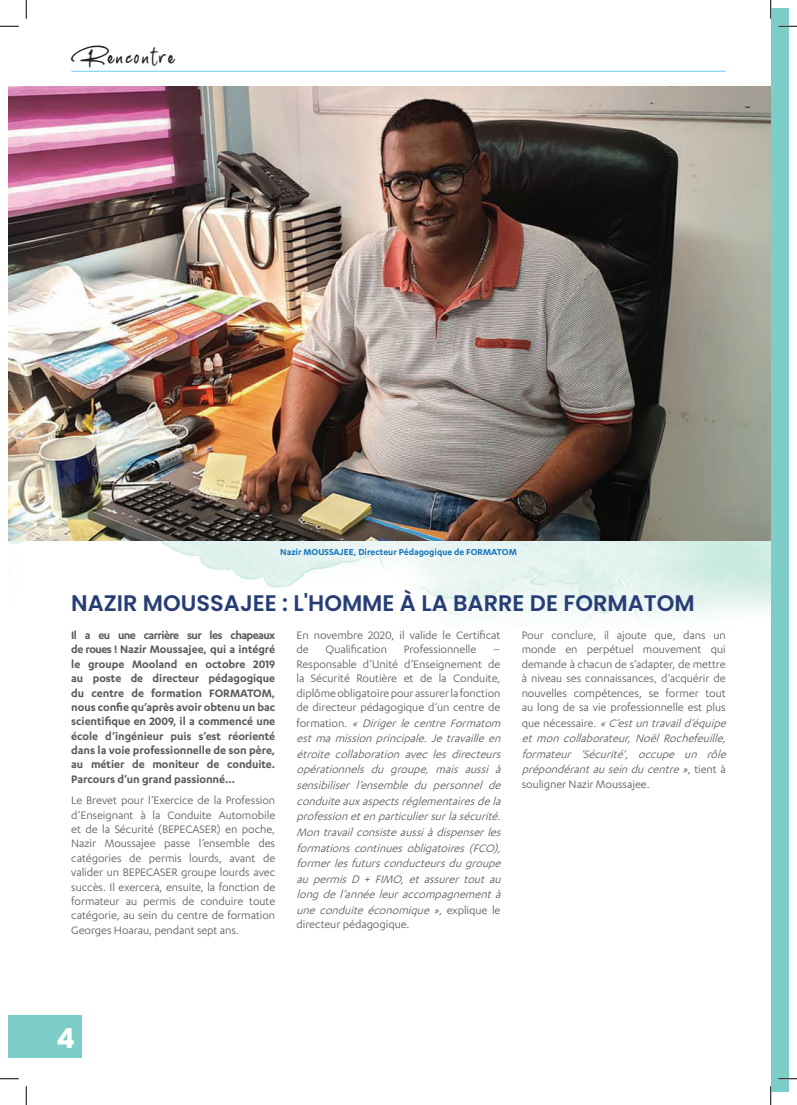
<style>
.page{position:relative;width:797px;height:1105px;background:#fff}
.page>*{position:absolute;margin:0;border:0;box-sizing:border-box;transform-origin:0 0}
.t1{font:30px "The Rambler";letter-spacing:.08em;color:#231f20}
.t2{font:700 27.5px "Poppins";color:#fff}
.t3{font:600 22.5px "Poppins";color:#273e75}
.t4{font:12.5px/14.4px "Karbon";letter-spacing:-.005em;color:#57585a;text-align:justify}
.t5{font:italic 12.5px/15.6px "Karbon";color:#57585a;text-align:justify}
.t6{font:600 12.5px/14.4px "Karbon";letter-spacing:-.005em;color:#57585a;text-align:justify}
.t7{font:600 10px "Karbon";color:#1074bc}
.s1{font-style:normal}
</style>
<div class="page">
<img style="left:9px;top:541px;width:761px;height:86px">
<img style="left:9px;top:86px;width:761px;height:455px">
<div style="left:770px;top:9px;width:18px;height:1083px;background:#7dcdc8"></div>
<hr style="left:71px;top:71px;width:654px;height:1px;background:#6bcff6">
<div style="left:9px;top:1015px;width:73px;height:43px;background:#7dcdc8"></div>
<svg style="left:0;top:25px;width:19px;height:2px"></svg>
<svg style="left:778px;top:25px;width:19px;height:2px"></svg>
<svg style="left:0;top:1078px;width:19px;height:1px"></svg>
<svg style="left:778px;top:1078px;width:19px;height:1px"></svg>
<svg style="left:25px;top:0;width:2px;height:19px"></svg>
<svg style="left:25px;top:1086px;width:2px;height:19px"></svg>
<svg style="left:770px;top:0;width:1px;height:19px"></svg>
<svg style="left:770px;top:1086px;width:1px;height:19px"></svg>
<h1 class="t1" style="left:71px;top:39px;width:104px">Rencontre</h1>
<p class="t7" style="left:280px;top:546px;width:238px">Nazir MOUSSAJEE, Directeur Pédagogique de FORMATOM</p>
<h3 class="t3" style="left:71px;top:590px;width:625px">NAZIR MOUSSAJEE : L'HOMME À LA BARRE DE FORMATOM</h3>
<p class="t6" style="left:71px;top:628px;width:205px">Il a eu une carrière sur les chapeaux de roues ! Nazir Moussajee, qui a intégré le groupe Mooland en octobre 2019 au poste de directeur pédagogique du centre de formation FORMATOM, nous confie qu’après avoir obtenu un bac scientifique en 2009, il a commencé une école d’ingénieur puis s’est réorienté dans la voie professionnelle de son père, au métier de moniteur de conduite.<br>Parcours d’un grand passionné…</p>
<p class="t4" style="left:71px;top:793px;width:205px">Le Brevet pour l’Exercice de la Profession d’Enseignant à la Conduite Automobile et de la Sécurité (BEPECASER) en poche, Nazir Moussajee passe l’ensemble des catégories de permis lourds, avant de valider un BEPECASER groupe lourds avec succès. Il exercera, ensuite, la fonction de formateur au permis de conduire toute catégorie, au sein du centre de formation Georges Hoarau, pendant sept ans.</p>
<p class="t4" style="left:296px;top:628px;width:205px">En novembre 2020, il valide le Certificat de</p>
<p class="t4" style="left:325px;top:642px;width:63px">Qualification</p>
<p class="t4" style="left:404px;top:642px;width:74px">Professionnelle</p>
<p class="t4" style="left:296px;top:642px;width:205px;text-indent:197px">– Responsable d’Unité d’Enseignement de la Sécurité Routière et de la Conduite, diplôme obligatoire pour assurer la fonction de directeur pédagogique d’un centre de</p>
<p class="t5" style="left:296px;top:715px;width:209px"><span class="s1">fo r m a t i o n .</span> « Diriger le centre Formatom est ma mission principale. Je travaille en étroite collaboration avec les directeurs opérationnels du groupe, mais aussi à sensibiliser l’ensemble du personnel de conduiteauxaspectsréglementairesdela professionetenparticuliersurlasécurité.<br>Montravailconsisteaussiàdispenserles formations continues obligatoires (FCO), formerlesfutursconducteursdugroupe au permis D + FIMO, et assurer tout au long de l’année leur accompagnement à une conduite économique »<span class="s1">, e x p l i q u e l e</span></p>
<p class="t4" style="left:296px;top:917px;width:114px">directeur pédagogique.</p>
<p class="t4" style="left:521px;top:628px;width:205px">Pour conclure, il ajoute que, dans un monde en perpétuel mouvement qui demande à chacun de s’adapter, de mettre à niveau ses connaissances, d’acquérir de nouvelles compétences, se former tout au long de sa vie professionnelle est plus</p>
<p class="t5" style="left:521px;top:715px;width:209px"><span class="s1">q u e n é c e s s a i re .</span> «C’estuntravaild’équipe et mon collaborateur, Noël Rochefeuille, formateur 'Sécurité', occupe un rôle prépondérantauseinducentre»<span class="s1">, t i e n t à</span></p>
<p class="t4" style="left:521px;top:776px;width:129px">souligner Nazir Moussajee.</p>
<h2 class="t2" style="left:57px;top:1022px;width:20px">4</h2>
</div>
